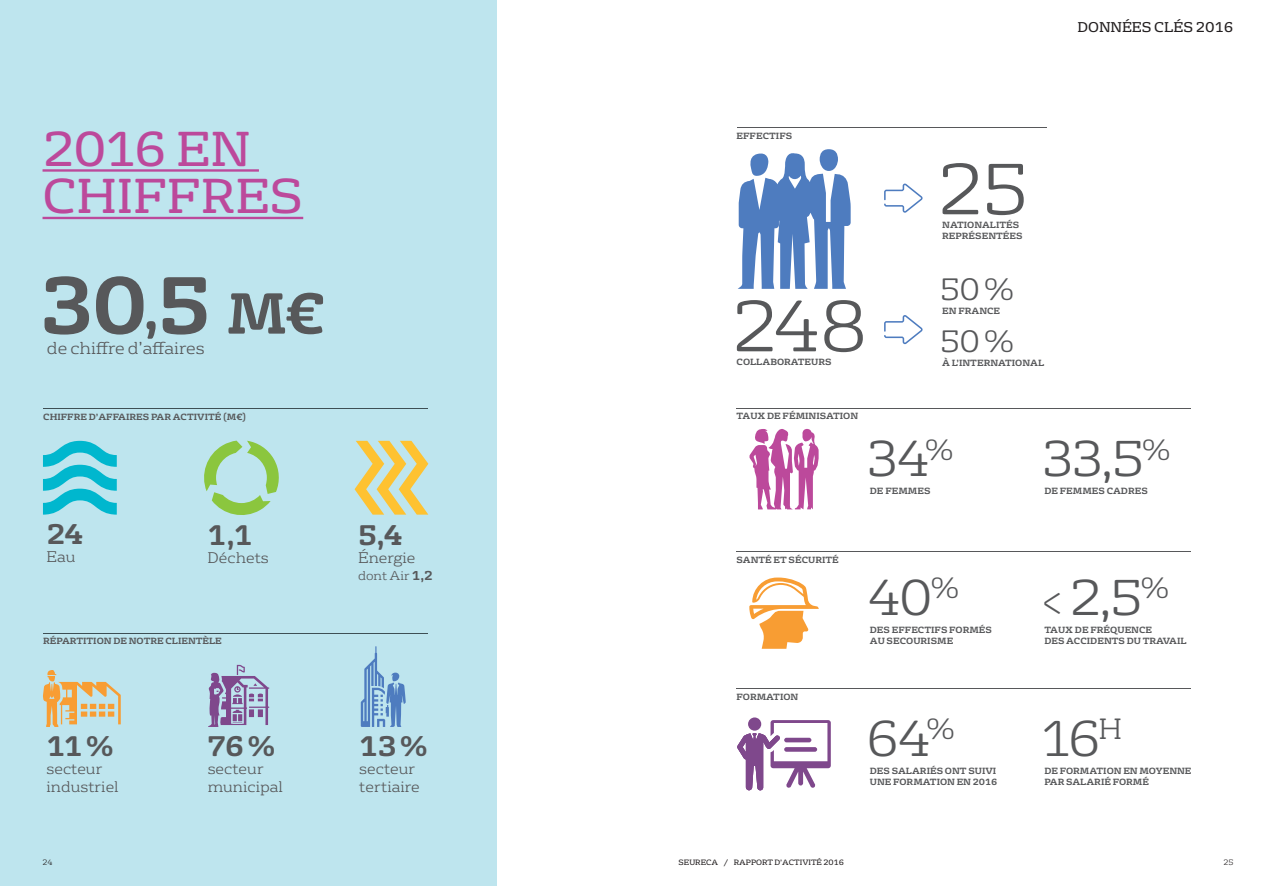
<style>
.page{position:relative;width:1276px;height:886px;background:#fff}
.page>*{position:absolute;margin:0;border:0;box-sizing:border-box;transform-origin:0 0}
.t1{font:700 78.38px "FS Rufus";color:#57585a}
.t2{font:300 70px "FS Rufus";color:#57585a}
.t3{font:300 48.75px "FS Rufus";letter-spacing:-.04em;color:#57585a}
.t4{font:47.5px/47.5px "FS Rufus";letter-spacing:-.005em;color:#bc499b}
.t5{font:300 30px "FS Rufus";color:#57585a}
.t6{font:700 27.5px "FS Rufus";letter-spacing:-.04em;color:#57585a}
.t7{font:300 16.75px "FS Rufus";color:#57585a}
.t8{font:300 15px/18px "FS Rufus";color:#57585a}
.t9{font:13.75px "FS Rufus";color:#231f20}
.t10{font:300 12.5px "FS Rufus";color:#57585a}
.t11{font:700 8.75px/11.2px "FS Rufus";color:#57585a}
.t12{font:7.5px "FS Rufus";color:#231f20}
.t13{font:300 7.5px "FS Rufus";color:#231f20}
.s1{font-size:53.12px}
.s2{font-size:56px}
.s3{font-weight:700}
.s4{font-size:32.5px}
</style>
<div class="page">
<div style="left:0;top:0;width:496px;height:886px;background:#bee5ee"></div>
<svg style="left:43px;top:441px;width:74px;height:74px"></svg>
<svg style="left:204px;top:441px;width:75px;height:74px"></svg>
<svg style="left:354px;top:441px;width:74px;height:74px"></svg>
<svg style="left:208px;top:665px;width:61px;height:62px"></svg>
<svg style="left:43px;top:670px;width:78px;height:57px"></svg>
<hr style="left:43px;top:408px;width:385px;height:1px;background:#3e4f54">
<hr style="left:43px;top:633px;width:385px;height:1px;background:#3e4f54">
<svg style="left:738px;top:149px;width:112px;height:140px"></svg>
<hr style="left:737px;top:128px;width:309px;height:1px;background:#57585a">
<hr style="left:737px;top:408px;width:454px;height:1px;background:#57585a">
<hr style="left:737px;top:552px;width:454px;height:1px;background:#57585a">
<hr style="left:737px;top:688px;width:454px;height:1px;background:#57585a">
<svg style="left:884px;top:183px;width:38px;height:30px"></svg>
<svg style="left:884px;top:315px;width:38px;height:29px"></svg>
<svg style="left:361px;top:646px;width:45px;height:81px"></svg>
<svg style="left:749px;top:429px;width:69px;height:80px"></svg>
<svg style="left:749px;top:577px;width:69px;height:72px"></svg>
<svg style="left:748px;top:717px;width:13px;height:14px"></svg>
<svg style="left:737px;top:720px;width:94px;height:70px"></svg>
<hr style="left:784px;top:738px;width:27px;height:4px;background:#7f488c;border-radius:2px">
<div style="left:784px;top:747px;width:33px;height:5px;background:#7f488c;border-radius:2px"></div>
<hr style="left:43px;top:169px;width:216px;height:3px;background:#bc499b">
<hr style="left:43px;top:217px;width:260px;height:2px;background:#bc499b">
<h3 class="t4" style="left:43px;top:122px;width:262px">2016 EN<br>CHIFFRES</h3>
<h1 class="t1" style="left:40px;top:237px;width:286px">30<span class="s1">,</span>5 <span class="s2">M€</span></h1>
<h3 class="t7" style="left:47px;top:335px;width:159px">de chiffre d’affaires</h3>
<p class="t11" style="left:43px;top:410px;width:204px">CHIFFRE D’AFFAIRES PAR ACTIVITÉ (M€)</p>
<h3 class="t6" style="left:47px;top:510px;width:38px">24</h3>
<h3 class="t8" style="left:47px;top:546px;width:31px">Eau</h3>
<h3 class="t6" style="left:208px;top:511px;width:46px">1,1</h3>
<h3 class="t8" style="left:208px;top:547px;width:63px">Déchets</h3>
<p class="t11" style="left:43px;top:634px;width:180px">RÉPARTITION DE NOTRE CLIENTÈLE</p>
<h3 class="t6" style="left:47px;top:723px;width:68px">11 %</h3>
<h3 class="t8" style="left:47px;top:759px;width:74px">secteur industriel</h3>
<h3 class="t6" style="left:208px;top:723px;width:69px">76 %</h3>
<h3 class="t8" style="left:208px;top:759px;width:77px">secteur municipal</h3>
<h3 class="t6" style="left:358px;top:511px;width:46px">5,4</h3>
<h3 class="t8" style="left:358px;top:547px;width:59px">Énergie</h3>
<h3 class="t10" style="left:358px;top:565px;width:76px">dont Air <span class="s3">1,2</span></h3>
<h3 class="t6" style="left:359px;top:723px;width:70px">13 %</h3>
<h3 class="t8" style="left:359px;top:759px;width:62px">secteur tertiaire</h3>
<p class="t11" style="left:736px;top:129px;width:57px">EFFECTIFS</p>
<h2 class="t2" style="left:731px;top:271px;width:138px">248</h2>
<p class="t11" style="left:736px;top:356px;width:97px">COLLABORATEURS</p>
<p class="t11" style="left:736px;top:410px;width:123px">TAUX DE FÉMINISATION</p>
<h3 class="t9" style="left:1077px;top:15px;width:157px">DONNÉES CLÉS 2016</h3>
<h2 class="t2" style="left:936px;top:134px;width:93px">25</h2>
<p class="t11" style="left:942px;top:219px;width:82px;line-height:10.5px">NATIONALITÉS<br>REPRÉSENTÉES</p>
<h3 class="t5" style="left:940px;top:266px;width:75px">50 %</h3>
<p class="t11" style="left:942px;top:304px;width:59px">EN FRANCE</p>
<h3 class="t5" style="left:940px;top:317px;width:75px">50 %</h3>
<p class="t11" style="left:942px;top:356px;width:103px">À L’INTERNATIONAL</p>
<p class="t11" style="left:736px;top:553px;width:104px">SANTÉ ET SÉCURITÉ</p>
<p class="t11" style="left:736px;top:690px;width:63px">FORMATION</p>
<h3 class="t3" style="left:866px;top:420px;width:89px">34<sup>%</sup></h3>
<p class="t11" style="left:870px;top:485px;width:62px">DE FEMMES</p>
<h3 class="t3" style="left:868px;top:559px;width:93px">40<sup>%</sup></h3>
<p class="t11" style="left:870px;top:623px;width:124px">DES EFFECTIFS FORMÉS<br>AU SECOURISME</p>
<h3 class="t3" style="left:866px;top:700px;width:90px">64<sup>%</sup></h3>
<p class="t11" style="left:870px;top:764px;width:129px">DES SALARIÉS ONT SUIVI<br>UNE FORMATION EN 2016</p>
<h3 class="t3" style="left:1042px;top:420px;width:130px">33,5<sup>%</sup></h3>
<p class="t11" style="left:1044px;top:485px;width:105px">DE FEMMES CADRES</p>
<h3 class="t3" style="left:1041px;top:559px;width:129px"><span class="s4">&lt;</span> 2,5<sup>%</sup></h3>
<p class="t11" style="left:1044px;top:623px;width:144px">TAUX DE FRÉQUENCE<br>DES ACCIDENTS DU TRAVAIL</p>
<h3 class="t3" style="left:1040px;top:700px;width:83px">16<sup>H</sup></h3>
<p class="t11" style="left:1044px;top:764px;width:149px">DE FORMATION EN MOYENNE<br>PAR SALARIÉ FORMÉ</p>
<p class="t13" style="left:43px;top:856px;width:12px">24</p>
<p class="t12" style="left:678px;top:856px;width:167px">SEURECA / RAPPORT D’ACTIVITÉ 2016</p>
<p class="t13" style="left:1223px;top:856px;width:12px">25</p>
</div>
